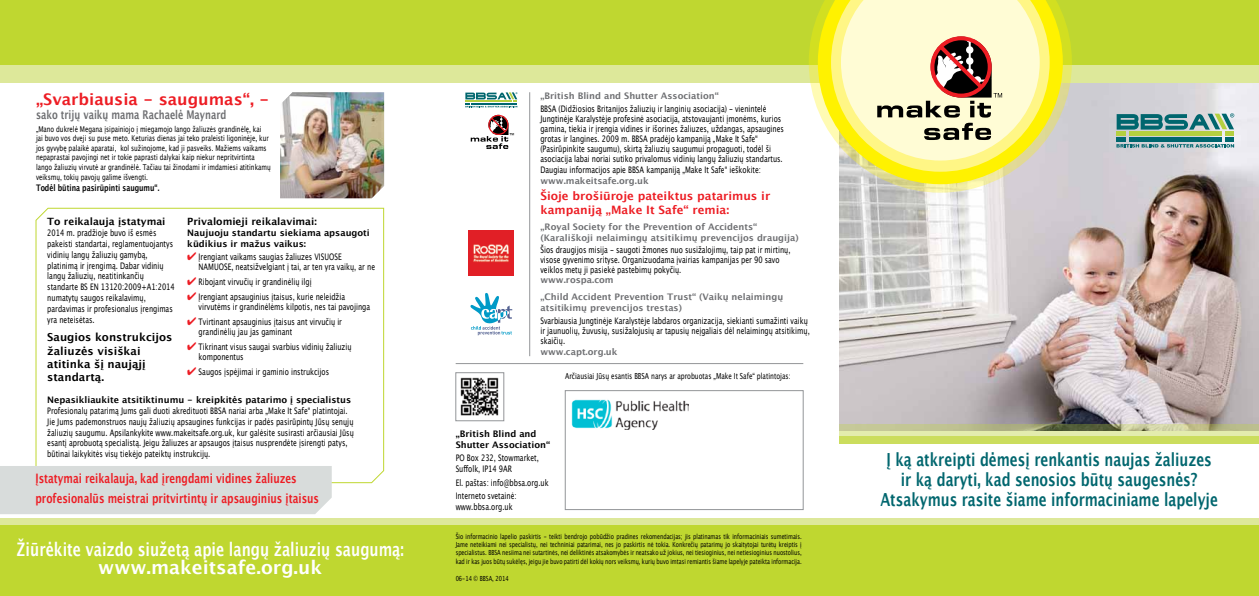
<style>
.page{position:relative;width:1259px;height:596px;background:#fff}
.page>*{position:absolute;margin:0;border:0;box-sizing:border-box;transform-origin:0 0}
.t1{font:700 18.6px/18px "Lucida Grande";color:#fff;text-align:center;scale:.75 1}
.t2{font:700 18px/20px "Lucida Grande";color:#00666e;text-align:center;scale:.75 1}
.t3{font:700 16px "Lucida Grande";color:#ed1d24}
.t4{font:700 13px/20px "Lucida Grande";color:#ed1d24;scale:.75 1}
.t5{font:700 12px "Lucida Grande";color:#6d6e71;scale:.75 1}
.t6{font:700 11.5px/13.8px "Lucida Grande";color:#ed1d24}
.t7{font:700 11px/13.2px "Lucida Grande";color:#000}
.t8{font:700 10px "Lucida Grande";color:#000}
.t9{font:9px/10.8px "Lucida Grande";color:#000;scale:.75 1}
.t10{font:700 9px/10.8px "Lucida Grande";color:#6d6e71}
.t11{font:700 9px/10.8px "Lucida Grande";color:#000}
.t12{font:700 9px "Lucida Grande";color:#000;scale:.75 1}
.t13{font:8.3px "Lucida Grande";color:#000;scale:.75 1}
.t14{font:8px/9.6px "Lucida Grande";color:#000;scale:.75 1}
.t15{font:7px/8.4px "Lucida Grande";color:#000;text-align:justify;scale:.75 1}
.t16{font:5.5px "Arial";color:#000}
.s1{color:#ed1d24}
</style>
<div class="page">
<img style="left:839px;top:82px;width:420px;height:342px">
<div style="left:0;top:0;width:1259px;height:82px;background:#dde89a"></div>
<div style="left:0;top:0;width:1259px;height:64px;background:#bfd730"></div>
<svg style="left:839px;top:424px;width:420px;height:7px;background:#aaae80"></svg>
<svg style="left:35px;top:207px;width:350px;height:276px"></svg>
<div style="left:839px;top:431px;width:420px;height:68px;background:#e3ecae"></div>
<div style="left:839px;top:436px;width:420px;height:68px;background:#cbdd5d"></div>
<div style="left:839px;top:443px;width:420px;height:75px;background:#fff"></div>
<svg style="left:808px;top:16px;width:264px;height:176px"></svg>
<svg style="left:818px;top:0;width:245px;height:184px;background:#ebe66e"></svg>
<svg style="left:831px;top:0;width:218px;height:172px;background:#f5ec6a"></svg>
<svg style="left:841px;top:0;width:198px;height:160px;background:#fdf8b8"></svg>
<div style="left:565px;top:390px;width:238px;height:119px;background:#fff;border:1px solid #939598"></div>
<img style="left:469px;top:231px;width:45px;height:44px">
<svg style="left:465px;top:92px;width:52px;height:15px"></svg>
<hr style="left:529px;top:92px;width:1px;height:264px;background:#939598">
<hr style="left:456px;top:363px;width:347px;height:1px;background:#939598">
<svg style="left:471px;top:115px;width:37px;height:34px"></svg>
<div style="left:488px;top:115px;width:20px;height:20px;border:1px solid #ed1d24;border-radius:50%"></div>
<svg style="left:470px;top:293px;width:42px;height:42px"></svg>
<img style="left:280px;top:92px;width:104px;height:106px">
<div style="left:0;top:465px;width:332px;height:49px;background:#d8dcdb"></div>
<img style="left:460px;top:377px;width:39px;height:39px">
<div style="left:456px;top:372px;width:48px;height:48px;border:1px solid #939598"></div>
<svg style="left:1116px;top:113px;width:118px;height:34px;background:#6da190"></svg>
<svg style="left:924px;top:123px;width:67px;height:17px"></svg>
<svg style="left:877px;top:36px;width:125px;height:81px;background:#c1ac95"></svg>
<div style="left:0;top:518px;width:1259px;height:77px;background:#dde89a"></div>
<div style="left:0;top:525px;width:1259px;height:70px;background:#bfd730"></div>
<img style="left:571px;top:399px;width:117px;height:30px">
<h3 class="t3" style="left:36px;top:86px;width:235px">„Svarbiausia - saugumas“, -</h3>
<h3 class="t5" style="left:36px;top:105px;width:255px">sako trijų vaikų mama Rachaelė Maynard</h3>
<p class="t14" style="left:36px;top:124px;width:314px">„Mano dukrelė Megana įsipainiojo į miegamojo lango žaliuzės grandinėlę, kai<br>jai buvo vos dveji su puse meto. Keturias dienas jai teko praleisti ligoninėje, kur jos gyvybę palaikė aparatai, kol sužinojome, kad ji pasveiks. Mažiems vaikams nepaprastai pavojingi net ir tokie paprasti dalykai kaip niekur nepritvirtinta lango žaliuzių virvutė ar grandinėlė. Tačiau tai žinodami ir imdamiesi atitinkamų veiksmų, tokių pavojų galime išvengti.</p>
<p class="t12" style="left:36px;top:180px;width:166px">Todėl būtina pasirūpinti saugumu“.</p>
<p class="t8" style="left:47px;top:213px;width:120px">To reikalauja įstatymai</p>
<p class="t9" style="left:47px;top:227px;width:171px">2014 m. pradžioje buvo iš esmės pakeisti standartai, reglamentuojantys vidinių langų žaliuzių gamybą, platinimą ir įrengimą. Dabar vidinių langų žaliuzių, neatitinkančių standarte BS EN 13120:2009+A1:2014 numatytų saugos reikalavimų, pardavimas ir profesionalus įrengimas yra neteisėtas.</p>
<p class="t7" style="left:47px;top:330px;width:127px">Saugios konstrukcijos žaliuzės visiškai atitinka šį naująjį standartą.</p>
<p class="t8" style="left:187px;top:213px;width:131px">Privalomieji reikalavimai:</p>
<p class="t11" style="left:187px;top:227px;width:184px">Naujuoju standartu siekiama apsaugoti kūdikius ir mažus vaikus:</p>
<p class="t9" style="left:199px;top:251px;width:237px;line-height:10px;text-indent:-11px"><span class="s1">✔</span> Įrengiant vaikams saugias žaliuzes VISUOSE<br>NAMUOSE, neatsižvelgiant į tai, ar ten yra vaikų, ar ne</p>
<p class="t9" style="left:187px;top:276px;width:167px"><span class="s1">✔</span> Ribojant virvučių ir grandinėlių ilgį</p>
<p class="t9" style="left:199px;top:292px;width:230px;line-height:10px;text-indent:-11px"><span class="s1">✔</span> Įrengiant apsauginius įtaisus, kurie neleidžia virvutėms ir grandinėlėms kilpotis, nes tai pavojinga</p>
<p class="t9" style="left:199px;top:317px;width:193px;line-height:10px;text-indent:-11px"><span class="s1">✔</span> Tvirtinant apsauginius įtaisus ant virvučių ir grandinėlių jau jas gaminant</p>
<p class="t9" style="left:199px;top:342px;width:205px;line-height:10px;text-indent:-11px"><span class="s1">✔</span> Tikrinant visus saugai svarbius vidinių žaliuzių komponentus</p>
<p class="t9" style="left:187px;top:366px;width:191px"><span class="s1">✔</span> Saugos įspėjimai ir gaminio instrukcijos</p>
<p class="t11" style="left:47px;top:394px;width:305px">Nepasikliaukite atsitiktinumu - kreipkitės patarimo į specialistus</p>
<p class="t9" style="left:47px;top:405px;width:410px">Profesionalų patarimą Jums gali duoti akredituoti BBSA nariai arba „Make It Safe“ platintojai.<br>Jie Jums pademonstruos naujų žaliuzių apsaugines funkcijas ir padės pasirūpintų Jūsų senųjų žaliuzių saugumu. Apsilankykite www.makeitsafe.org.uk, kur galėsite susirasti arčiausiai Jūsų esantį aprobuotą specialistą. Jeigu žaliuzes ar apsaugos įtaisus nusprendėte įsirengti patys, būtinai laikykitės visų tiekėjo pateiktų instrukcijų.</p>
<h3 class="t4" style="left:36px;top:468px;width:380px">Įstatymai reikalauja, kad įrengdami vidines žaliuzes profesionalūs meistrai pritvirtintų ir apsauginius įtaisus</h3>
<h1 class="t1" style="left:17px;top:540px;width:518px">Žiūrėkite vaizdo siužetą apie langų žaliuzių saugumą: www.makeitsafe.org.uk</h1>
<p class="t16" style="left:509px;top:131px;width:7px">™</p>
<p class="t10" style="left:540px;top:90px;width:180px">„British Blind and Shutter Association“</p>
<p class="t9" style="left:540px;top:104px;width:326px;line-height:10.1px">BBSA (Didžiosios Britanijos žaliuzių ir langinių asociacija) - vienintelė Jungtinėje Karalystėje profesinė asociacija, atstovaujanti įmonėms, kurios gamina, tiekia ir įrengia vidines ir išorines žaliuzes, uždangas, apsaugines grotas ir langines. 2009 m. BBSA pradėjo kampaniją „Make It Safe“ (Pasirūpinkite saugumu), skirtą žaliuzių saugumui propaguoti, todėl ši asociacija labai noriai sutiko privalomus vidinių langų žaliuzių standartus.<br>Daugiau informacijos apie BBSA kampaniją „Make It Safe“ ieškokite:</p>
<p class="t10" style="left:540px;top:175px;width:110px">www.makeitsafe.org.uk</p>
<p class="t6" style="left:540px;top:188px;width:231px">Šioje brošiūroje pateiktus patarimus ir kampaniją „Make It Safe“ remia:</p>
<p class="t10" style="left:540px;top:221px;width:260px">„Royal Society for the Prevention of Accidents“ (Karališkoji nelaimingų atsitikimų prevencijos draugija)</p>
<p class="t9" style="left:540px;top:245px;width:335px;line-height:10px">Šios draugijos misija - saugoti žmones nuo susižalojimų, taip pat ir mirtinų, visose gyvenimo srityse. Organizuodama įvairias kampanijas per 90 savo veiklos metų ji pasiekė pastebimų pokyčių.</p>
<p class="t10" style="left:540px;top:274px;width:75px">www.rospa.com</p>
<p class="t10" style="left:540px;top:291px;width:244px">„Child Accident Prevention Trust“ (Vaikų nelaimingų atsitikimų prevencijos trestas)</p>
<p class="t9" style="left:540px;top:315px;width:361px;line-height:10.4px">Svarbiausia Jungtinėje Karalystėje labdaros organizacija, siekianti sumažinti vaikų ir jaunuolių, žuvusių, susižalojusių ar tapusių neįgaliais dėl nelaimingų atsitikimų, skaičių.</p>
<p class="t10" style="left:540px;top:346px;width:79px">www.capt.org.uk</p>
<p class="t13" style="left:565px;top:371px;width:302px">Arčiausiai Jūsų esantis BBSA narys ar aprobuotas „Make It Safe“ platintojas:</p>
<p class="t11" style="left:456px;top:428px;width:96px">„British Blind and<br>Shutter Association“</p>
<p class="t9" style="left:456px;top:452px;width:112px">PO Box 232, Stowmarket,<br>Suffolk, IP14 9AR</p>
<p class="t9" style="left:456px;top:475px;width:125px;line-height:13.6px">El. paštas: info@bbsa.org.uk<br>Interneto svetainė:</p>
<p class="t9" style="left:456px;top:501px;width:77px">www.bbsa.org.uk</p>
<p class="t15" style="left:456px;top:531px;width:463px">Šio informacinio lapelio paskirtis - teikti bendrojo pobūdžio pradines rekomendacijas; jis platinamas tik informaciniais sumetimais.<br>Jame neteikiami nei specialistų, nei techniniai patarimai, nes jo paskirtis nė tokia. Konkrečių patarimų jo skaitytojai turėtų kreiptis į specialistus. BBSA nesiima nei sutartinės, nei deliktinės atsakomybės ir neatsako už jokius, nei tiesioginius, nei netiesioginius nuostolius, kad ir kas juos būtų sukėlęs, jeigu jie buvo patirti dėl kokių nors veiksmų, kurių buvo imtasi remiantis šiame lapelyje pateikta informacija.</p>
<p class="t15" style="left:456px;top:573px;width:72px">06-14 © BBSA, 2014</p>
<h2 class="t2" style="left:880px;top:449px;width:452px">Į ką atkreipti dėmesį renkantis naujas žaliuzes ir ką daryti, kad senosios būtų saugesnės?<br>Atsakymus rasite šiame informaciniame lapelyje</h2>
</div>
